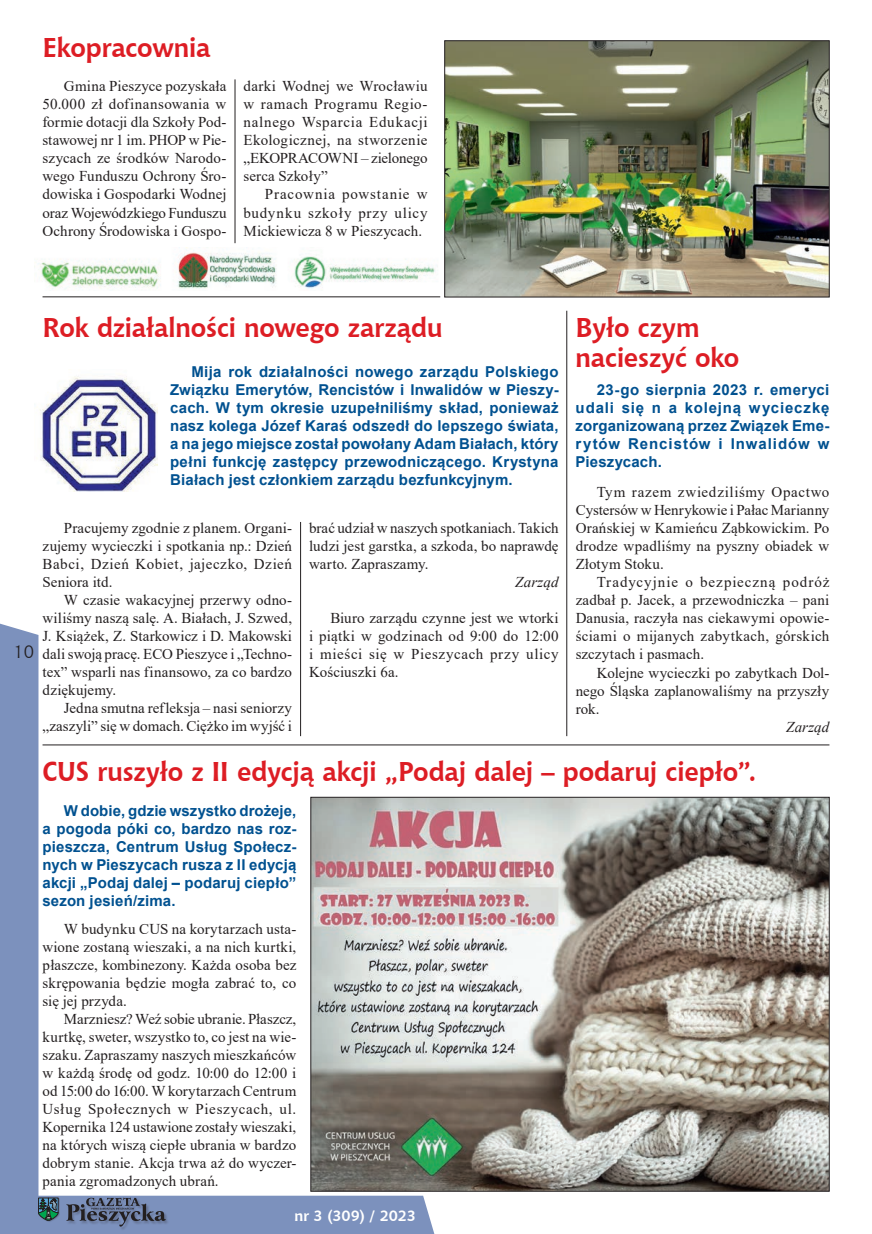
<style>
.page{position:relative;width:872px;height:1234px;background:#fff}
.page>*{position:absolute;margin:0;border:0;box-sizing:border-box;transform-origin:0 0}
.t1{font:700 27px/30px "Chianti BT";letter-spacing:-.005em;color:#dd1d24}
.t2{font:18px "Chianti BT";color:#231f20}
.t3{font:15px/18px "Times New Roman";letter-spacing:.01em;color:#231f20;text-align:justify}
.t4{font:700 15px/18px "Arial";letter-spacing:.01em;color:#015190;text-align:justify}
.t5{font:700 15px "Chianti BT";letter-spacing:-.01em;color:#fff}
.t6{font:italic 15px "Times New Roman";letter-spacing:.01em;color:#231f20}
</style>
<div class="page">
<svg style="left:0;top:619px;width:438px;height:614px"></svg>
<hr style="left:235px;top:79px;width:1px;height:164px;background:#231f20">
<hr style="left:300px;top:522px;width:1px;height:214px;background:#231f20">
<hr style="left:566px;top:310px;width:1px;height:426px;background:#231f20">
<img style="left:444px;top:40px;width:385px;height:257px">
<svg style="left:310px;top:796px;width:519px;height:395px;background:#a59f99"></svg>
<hr style="left:43px;top:296px;width:397px;height:1px;background:#231f20">
<hr style="left:43px;top:744px;width:786px;height:1px;background:#231f20">
<img style="left:34px;top:247px;width:403px;height:42px">
<img style="left:39px;top:376px;width:118px;height:116px">
<h1 class="t1" style="left:43px;top:31px;width:170px">Ekopracownia</h1>
<p class="t3" style="left:43px;top:77px;width:185px;text-indent:21px">Gmina Pieszyce pozyskała 50.000 zł dofinansowania w formie dotacji dla Szkoły Pod&shy;stawowej nr 1 im. PHOP w Pie&shy;szycach ze środków Narodo&shy;wego Funduszu Ochrony Śro&shy;dowiska i Gospodarki Wodnej oraz Wojewódzkiego Funduszu Ochrony Środowiska i Gospo-</p>
<p class="t3" style="left:243px;top:77px;width:185px">darki Wodnej we Wrocławiu w ramach Programu Regio&shy;nalnego Wsparcia Edukacji Ekologicznej, na stworzenie „EKOPRACOWNI – zielonego serca Szkoły”</p>
<p class="t3" style="left:243px;top:185px;width:185px;text-indent:21px">Pracownia powstanie w budynku szkoły przy ulicy Mickiewicza 8 w Pieszycach.</p>
<h1 class="t1" style="left:43px;top:311px;width:401px">Rok działalności nowego zarządu</h1>
<p class="t4" style="left:170px;top:363px;width:390px;text-indent:21px">Mija rok działalności nowego zarządu Polskiego Związku Emerytów, Rencistów i Inwalidów w Pieszy&shy;cach. W tym okresie uzupełniliśmy skład, ponieważ nasz kolega Józef Karaś odszedł do lepszego świata, a na jego miejsce został powołany Adam Białach, który pełni funkcję zastępcy przewodniczącego. Krystyna Białach jest członkiem zarządu bezfunkcyjnym.</p>
<p class="t2" style="left:13px;top:639px;width:22px">10</p>
<p class="t3" style="left:43px;top:518px;width:251px;text-indent:21px">Pracujemy zgodnie z planem. Organi&shy;zujemy wycieczki i spotkania np.: Dzień Babci, Dzień Kobiet, jajeczko, Dzień Seniora itd.</p>
<p class="t3" style="left:43px;top:590px;width:251px;text-indent:21px">W czasie wakacyjnej przerwy odno&shy;wiliśmy naszą salę. A. Białach, J. Szwed, J. Książek, Z. Starkowicz i D. Makowski dali swoją pracę. ECO Pieszyce i „Techno&shy;tex” wsparli nas finansowo, za co bardzo dziękujemy.</p>
<p class="t3" style="left:43px;top:698px;width:251px;text-align:right">Jedna smutna refleksja – nasi seniorzy „zaszyli” się w domach. Ciężko im wyjść i</p>
<p class="t3" style="left:309px;top:518px;width:251px">brać udział w naszych spotkaniach. Takich ludzi jest garstka, a szkoda, bo naprawdę warto. Zapraszamy.</p>
<p class="t6" style="left:515px;top:571px;width:45px">Zarząd</p>
<p class="t3" style="left:309px;top:608px;width:251px;text-indent:21px">Biuro zarządu czynne jest we wtorki i piątki w godzinach od 9:00 do 12:00 i mieści się w Pieszycach przy ulicy Kościuszki 6a.</p>
<h1 class="t1" style="left:575px;top:311px;width:165px">Było czym nacieszyć oko</h1>
<p class="t4" style="left:575px;top:381px;width:255px;text-indent:21px">23-go sierpnia 2023 r. emeryci udali się n a kolejną wycieczkę zorganizowaną przez Związek Eme&shy;rytów Rencistów i Inwalidów w Pieszycach.</p>
<p class="t3" style="left:575px;top:482px;width:255px;text-indent:21px">Tym razem zwiedziliśmy Opactwo Cystersów w Henrykowie i Pałac Marianny Orańskiej w Kamieńcu Ząbkowickim. Po drodze wpadliśmy na pyszny obiadek w Złotym Stoku.</p>
<p class="t3" style="left:575px;top:572px;width:255px;text-indent:21px">Tradycyjnie o bezpieczną podróż zadbał p. Jacek, a przewodniczka – pani Danusia, raczyła nas ciekawymi opowie&shy;ściami o mijanych zabytkach, górskich szczytach i pasmach.</p>
<p class="t3" style="left:575px;top:662px;width:255px;text-indent:21px">Kolejne wycieczki po zabytkach Dol&shy;nego Śląska zaplanowaliśmy na przyszły rok.</p>
<p class="t6" style="left:786px;top:716px;width:45px">Zarząd</p>
<h1 class="t1" style="left:43px;top:754px;width:715px">CUS ruszyło z II edycją akcji „Podaj dalej – podaruj ciepło”.</h1>
<p class="t4" style="left:43px;top:801px;width:255px;text-indent:21px">W dobie, gdzie wszystko drożeje, a pogoda póki co, bardzo nas roz&shy;pieszcza, Centrum Usług Społecz&shy;nych w Pieszycach rusza z II edycją akcji „Podaj dalej – podaruj ciepło” sezon jesień/zima.</p>
<p class="t3" style="left:43px;top:918px;width:255px;text-indent:21px">W budynku CUS na korytarzach usta&shy;wione zostaną wieszaki, a na nich kurtki, płaszcze, kombinezony. Każda osoba bez skrępowania będzie mogła zabrać to, co się jej przyda.</p>
<p class="t3" style="left:43px;top:1008px;width:255px;text-indent:21px">Marzniesz? Weź sobie ubranie. Płaszcz, kurtkę, sweter, wszystko to, co jest na wie&shy;szaku. Zapraszamy naszych mieszkańców w każdą środę od godz. 10:00 do 12:00 i od 15:00 do 16:00. W korytarzach Centrum Usług Społecznych w Pieszycach, ul.<br>Kopernika 124 ustawione zostały wieszaki, na których wiszą ciepłe ubrania w bardzo dobrym stanie. Akcja trwa aż do wyczer&shy;pania zgromadzonych ubrań.</p>
<p class="t5" style="left:294px;top:1204px;width:123px">nr 3 (309) / 2023</p>
</div>
